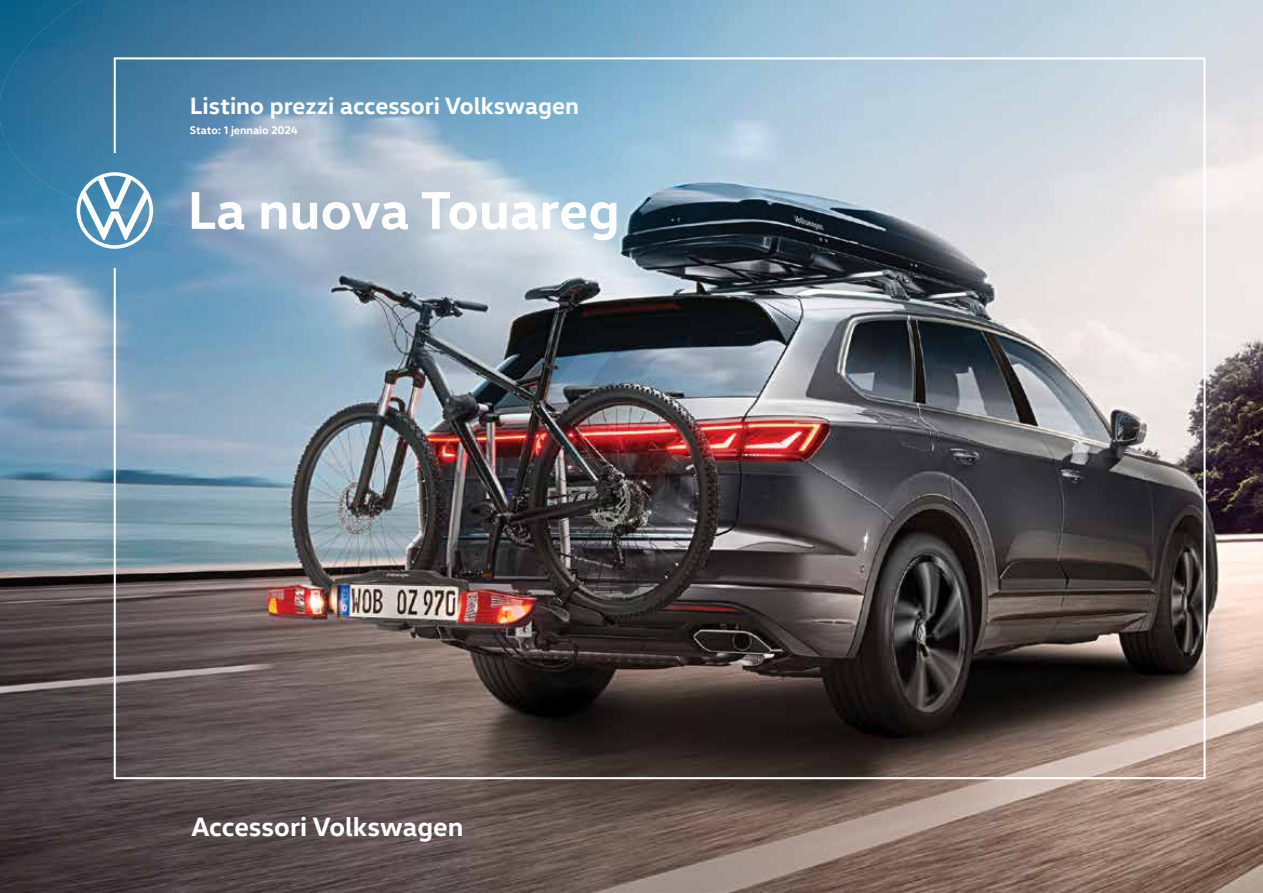
<style>
.page{position:relative;width:1263px;height:893px;background:#fff}
.page>*{position:absolute;margin:0;border:0;box-sizing:border-box;transform-origin:0 0}
.t1{font:700 54px "VW Head";color:#fff}
.t2{font:700 27px "VW Head";color:#fff}
.t3{font:700 24px "VW Head";color:#fff}
.t4{font:700 11.25px "VW Head";color:#fff}
</style>
<div class="page">
<img style="left:0;top:0;width:1263px;height:893px">
<img style="left:0;top:0;width:650px;height:229px">
<svg style="left:77px;top:172px;width:37px;height:77px"></svg>
<img style="left:114px;top:57px;width:1091px;height:722px">
<p class="t3" style="left:190px;top:90px;width:391px">Listino prezzi accessori Volkswagen</p>
<p class="t4" style="left:190px;top:122px;width:110px">Stato: 1 jennaio 2024</p>
<h1 class="t1" style="left:188px;top:175px;width:434px">La nuova Touareg</h1>
<p class="t2" style="left:191px;top:809px;width:274px">Accessori Volkswagen</p>
</div>
